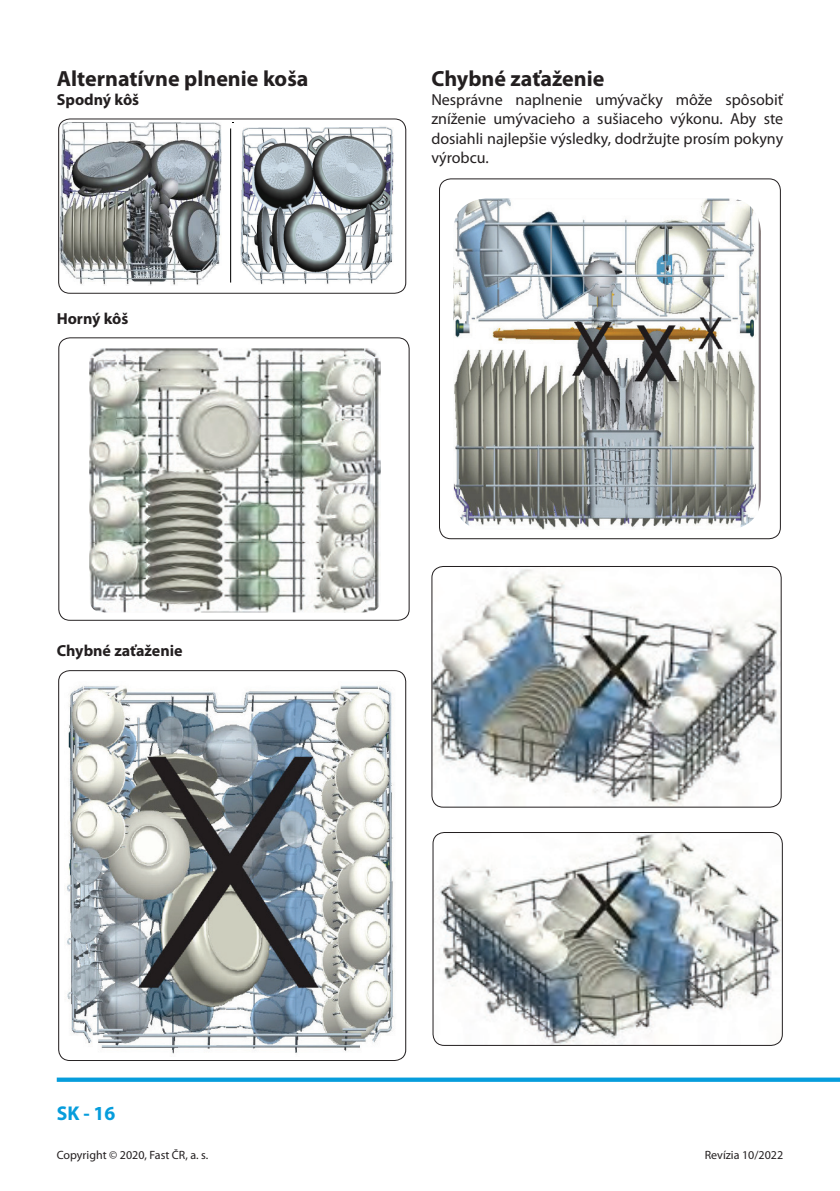
<style>
.page{position:relative;width:840px;height:1191px;background:#fff}
.page>*{position:absolute;margin:0;border:0;box-sizing:border-box;transform-origin:0 0}
.Podnadpis_11{font:700 22px "Myriad Pro";color:#231f20}
.t1{font:700 20px "Myriad Pro";color:#069ddc}
.Základný_8{font:16px/19.2px "Myriad Pro";color:#231f20;text-align:justify}
.Základný_8-2{font:700 16px "Myriad Pro";color:#231f20}
.t2{font:12px "Myriad Pro";color:#231f20}
</style>
<div class="page">
<svg style="left:57px;top:1077px;width:782px;height:4px;background:#29aae0"></svg>
<img style="left:60px;top:122px;width:161px;height:164px">
<div style="left:58px;top:118px;width:348px;height:176px;border:1px solid #231f20;border-radius:11px"></div>
<img style="left:230px;top:126px;width:164px;height:159px">
<hr style="left:230px;top:128px;width:1px;height:154px;background:#000">
<div style="left:58px;top:337px;width:351px;height:284px;border:1px solid #231f20;border-radius:11px"></div>
<img style="left:89px;top:348px;width:292px;height:264px">
<img style="left:67px;top:686px;width:327px;height:368px">
<div style="left:58px;top:670px;width:348px;height:391px;border:1px solid #231f20;border-radius:11px"></div>
<img style="left:454px;top:199px;width:305px;height:330px">
<div style="left:450px;top:195px;width:313px;height:338px;border:3px solid #fff;border-radius:35px"></div>
<div style="left:439px;top:178px;width:341px;height:361px;border:1px solid #231f20;border-radius:11px"></div>
<img style="left:434px;top:832px;width:347px;height:213px">
<div style="left:432px;top:832px;width:350px;height:214px;border:1px solid #231f20;border-radius:11px"></div>
<img style="left:432px;top:566px;width:348px;height:241px">
<div style="left:431px;top:566px;width:350px;height:241px;border:1px solid #231f20;border-radius:11px"></div>
<p class="Podnadpis_11" style="left:57px;top:64px;width:253px">Alternatívne plnenie koša</p>
<p class="Základný_8-2" style="left:57px;top:89px;width:84px">Spodný kôš</p>
<p class="Základný_8-2" style="left:57px;top:308px;width:73px">Horný kôš</p>
<p class="Podnadpis_11" style="left:431px;top:64px;width:174px">Chybné zaťaženie</p>
<p class="Základný_8" style="left:431px;top:90px;width:353px">Nesprávne naplnenie umývačky môže spôsobiť zníženie umývacieho a sušiaceho výkonu. Aby ste dosiahli najlepšie výsledky, dodržujte prosím pokyny výrobcu.</p>
<p class="Základný_8-2" style="left:57px;top:640px;width:127px">Chybné zaťaženie</p>
<p class="t1" style="left:57px;top:1099px;width:60px">SK - 16</p>
<p class="t2" style="left:57px;top:1147px;width:153px">Copyright © 2020, Fast ČR, a. s.</p>
<p class="t2" style="left:704px;top:1147px;width:80px">Revízia 10/2022</p>
</div>
